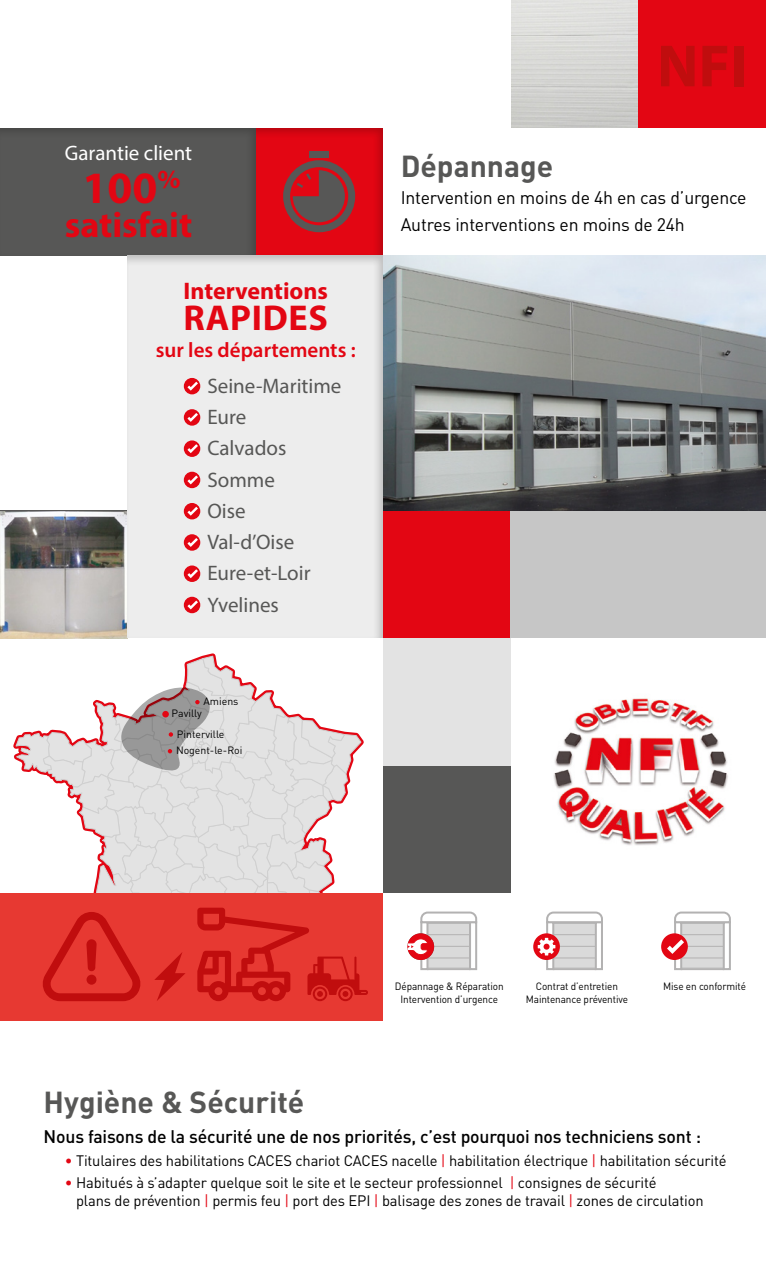
<style>
.page{position:relative;width:766px;height:1276px;background:#fff}
.page>*{position:absolute;margin:0;border:0;box-sizing:border-box;transform-origin:0 0}
.t1{font:700 60px "Myriad Pro";color:#c00d0e}
.t2{font:700 45px "Myriad Pro";color:#e30613}
.t3{font:700 36px "Myriad Pro";color:#e30613}
.t4{font:700 36px "Myriad Pro";letter-spacing:.02em;color:#e30613}
.t5{font:700 30px "DIN";color:#575756}
.t6{font:700 24px "Myriad Pro";color:#e30613}
.t7{font:21px/31.2px "Myriad Pro";color:#575756}
.t8{font:600 21px "Myriad Pro";color:#e30613}
.t9{font:21px "Myriad Pro";color:#fff}
.t10{font:500 18px "DIN";letter-spacing:-.01em;color:#000}
.t11{font:18px/27px "DIN";letter-spacing:-.01em;color:#000}
.t12{font:15px/18px "DIN";letter-spacing:-.01em;color:#000}
.t13{font:10.5px/13.2px "DIN";letter-spacing:-.01em;color:#000;text-align:center;scale:.95 1}
.t14{font:10.5px "DIN";letter-spacing:-.01em;color:#000}
.s1{color:#e30613}
</style>
<div class="page">
<div style="left:383px;top:510px;width:127px;height:128px;background:#e30613"></div>
<div style="left:510px;top:510px;width:255px;height:128px;background:#c6c6c6"></div>
<div style="left:383px;top:765px;width:127px;height:127px;background:#575756"></div>
<div style="left:383px;top:638px;width:127px;height:127px;background:#e3e3e3"></div>
<img style="left:0;top:511px;width:126px;height:127px">
<img style="left:384px;top:255px;width:381px;height:256px">
<div style="left:638px;top:0;width:127px;height:128px;background:#e30613"></div>
<div style="left:253px;top:127px;width:131px;height:131px;background:#000;opacity:.2"></div>
<div style="left:0;top:127px;width:256px;height:131px;background:#575756"></div>
<div style="left:126px;top:255px;width:258px;height:384px;background:#ededed"></div>
<div style="left:184px;top:378px;width:16px;height:16px;background:#e30613;border-radius:50%"></div>
<svg style="left:187px;top:382px;width:11px;height:9px"></svg>
<div style="left:184px;top:409px;width:16px;height:17px;background:#e30613;border-radius:50%"></div>
<svg style="left:187px;top:413px;width:11px;height:9px"></svg>
<div style="left:184px;top:440px;width:16px;height:17px;background:#e30613;border-radius:50%"></div>
<svg style="left:187px;top:444px;width:11px;height:9px"></svg>
<svg style="left:184px;top:472px;width:16px;height:16px"></svg>
<svg style="left:187px;top:475px;width:11px;height:9px"></svg>
<div style="left:184px;top:503px;width:16px;height:16px;background:#e30613;border-radius:50%"></div>
<svg style="left:187px;top:507px;width:11px;height:9px"></svg>
<div style="left:184px;top:534px;width:16px;height:17px;background:#e30613;border-radius:50%"></div>
<svg style="left:187px;top:538px;width:11px;height:9px"></svg>
<div style="left:184px;top:565px;width:16px;height:17px;background:#e30613;border-radius:50%"></div>
<svg style="left:187px;top:569px;width:11px;height:9px"></svg>
<svg style="left:184px;top:597px;width:16px;height:16px"></svg>
<svg style="left:187px;top:600px;width:11px;height:9px"></svg>
<svg style="left:283px;top:160px;width:72px;height:72px;background:#90353a"></svg>
<div style="left:309px;top:151px;width:20px;height:6px;background:#575756"></div>
<div style="left:427px;top:922px;width:43px;height:48px;background:#dadada;border:1px solid #b3b2b2"></div>
<hr style="left:427px;top:934px;width:43px;height:1px;background:#b3b2b2">
<hr style="left:427px;top:946px;width:43px;height:1px;background:#b3b2b2">
<hr style="left:427px;top:957px;width:43px;height:1px;background:#b3b2b2">
<hr style="left:427px;top:967px;width:43px;height:1px;background:#b3b2b2">
<hr style="left:427px;top:968px;width:43px;height:1px;background:#b3b2b2">
<svg style="left:420px;top:924px;width:8px;height:46px"></svg>
<svg style="left:469px;top:924px;width:8px;height:46px"></svg>
<svg style="left:420px;top:911px;width:58px;height:13px"></svg>
<div style="left:407px;top:933px;width:27px;height:27px;background:#e30613;border-radius:50%"></div>
<svg style="left:407px;top:937px;width:21px;height:18px"></svg>
<div style="left:680px;top:922px;width:44px;height:48px;background:#dadada;border:1px solid #b3b2b2"></div>
<hr style="left:681px;top:934px;width:42px;height:1px;background:#b3b2b2">
<hr style="left:681px;top:946px;width:42px;height:1px;background:#b3b2b2">
<hr style="left:681px;top:957px;width:42px;height:1px;background:#b3b2b2">
<hr style="left:681px;top:967px;width:42px;height:1px;background:#b3b2b2">
<hr style="left:681px;top:968px;width:42px;height:1px;background:#b3b2b2">
<svg style="left:674px;top:924px;width:8px;height:46px"></svg>
<svg style="left:722px;top:924px;width:8px;height:46px"></svg>
<svg style="left:674px;top:911px;width:57px;height:13px"></svg>
<div style="left:661px;top:933px;width:26px;height:27px;background:#e30613;border-radius:50%"></div>
<svg style="left:667px;top:939px;width:17px;height:15px"></svg>
<div style="left:552px;top:922px;width:44px;height:48px;background:#dadada;border:1px solid #b3b2b2"></div>
<hr style="left:553px;top:934px;width:42px;height:1px;background:#b3b2b2">
<hr style="left:553px;top:946px;width:42px;height:1px;background:#b3b2b2">
<hr style="left:553px;top:957px;width:42px;height:1px;background:#b3b2b2">
<hr style="left:553px;top:967px;width:42px;height:1px;background:#b3b2b2">
<hr style="left:553px;top:968px;width:42px;height:1px;background:#b3b2b2">
<svg style="left:546px;top:924px;width:8px;height:46px"></svg>
<svg style="left:594px;top:924px;width:8px;height:46px"></svg>
<svg style="left:546px;top:911px;width:57px;height:13px"></svg>
<svg style="left:533px;top:933px;width:26px;height:27px"></svg>
<svg style="left:537px;top:938px;width:18px;height:17px"></svg>
<img style="left:553px;top:698px;width:175px;height:148px">
<div style="left:0;top:893px;width:383px;height:128px;background:#e73932"></div>
<svg style="left:15px;top:655px;width:353px;height:346px"></svg>
<h3 class="t9" style="left:65px;top:140px;width:129px">Garantie client</h3>
<h2 class="t2" style="left:83px;top:158px;width:100px">100<sup>%</sup></h2>
<h3 class="t3" style="left:65px;top:202px;width:129px">satisfait</h3>
<h3 class="t6" style="left:183px;top:275px;width:146px">Interventions</h3>
<h3 class="t4" style="left:183px;top:295px;width:146px">RAPIDES</h3>
<h3 class="t8" style="left:156px;top:337px;width:201px">sur les départements :</h3>
<h3 class="t7" style="left:207px;top:370px;width:136px">Seine-Maritime<br>Eure<br>Calvados<br>Somme<br>Oise<br>Val-d’Oise<br>Eure-et-Loir<br>Yvelines</h3>
<p class="t14" style="left:203px;top:695px;width:36px">Amiens</p>
<p class="t14" style="left:177px;top:727px;width:49px">Pinterville</p>
<p class="t14" style="left:171px;top:707px;width:32px">Pavilly</p>
<p class="t14" style="left:176px;top:744px;width:68px">Nogent-le-Roi</p>
<h1 class="t1" style="left:657px;top:27px;width:92px">NFI</h1>
<h3 class="t5" style="left:400px;top:147px;width:154px">Dépannage</h3>
<p class="t11" style="left:400px;top:184px;width:347px">Intervention en moins de 4h en cas d’urgence<br>Autres interventions en moins de 24h</p>
<p class="t13" style="left:395px;top:979px;width:116px">Dépannage &amp; Réparation<br>Intervention d’urgence</p>
<p class="t13" style="left:525px;top:979px;width:109px">Contrat d’entretien<br>Maintenance préventive</p>
<p class="t13" style="left:662px;top:979px;width:89px">Mise en conformité</p>
<h3 class="t5" style="left:44px;top:1083px;width:262px">Hygiène &amp; Sécurité</h3>
<p class="t10" style="left:44px;top:1125px;width:658px">Nous faisons de la sécurité une de nos priorités, c’est pourquoi nos techniciens sont :</p>
<p class="t12" style="left:65px;top:1151px;width:663px"><span class="s1">•</span> Titulaires des habilitations CACES chariot CACES nacelle <span class="s1">|</span> habilitation électrique <span class="s1">|</span> habilitation sécurité</p>
<p class="t12" style="left:76px;top:1173px;width:629px;text-indent:-11px"><span class="s1">•</span> Habitués à s’adapter quelque soit le site et le secteur professionnel <span class="s1">|</span> consignes de sécurité<br>plans de prévention <span class="s1">|</span> permis feu <span class="s1">|</span> port des EPI <span class="s1">|</span> balisage des zones de travail <span class="s1">|</span> zones de circulation</p>
</div>
